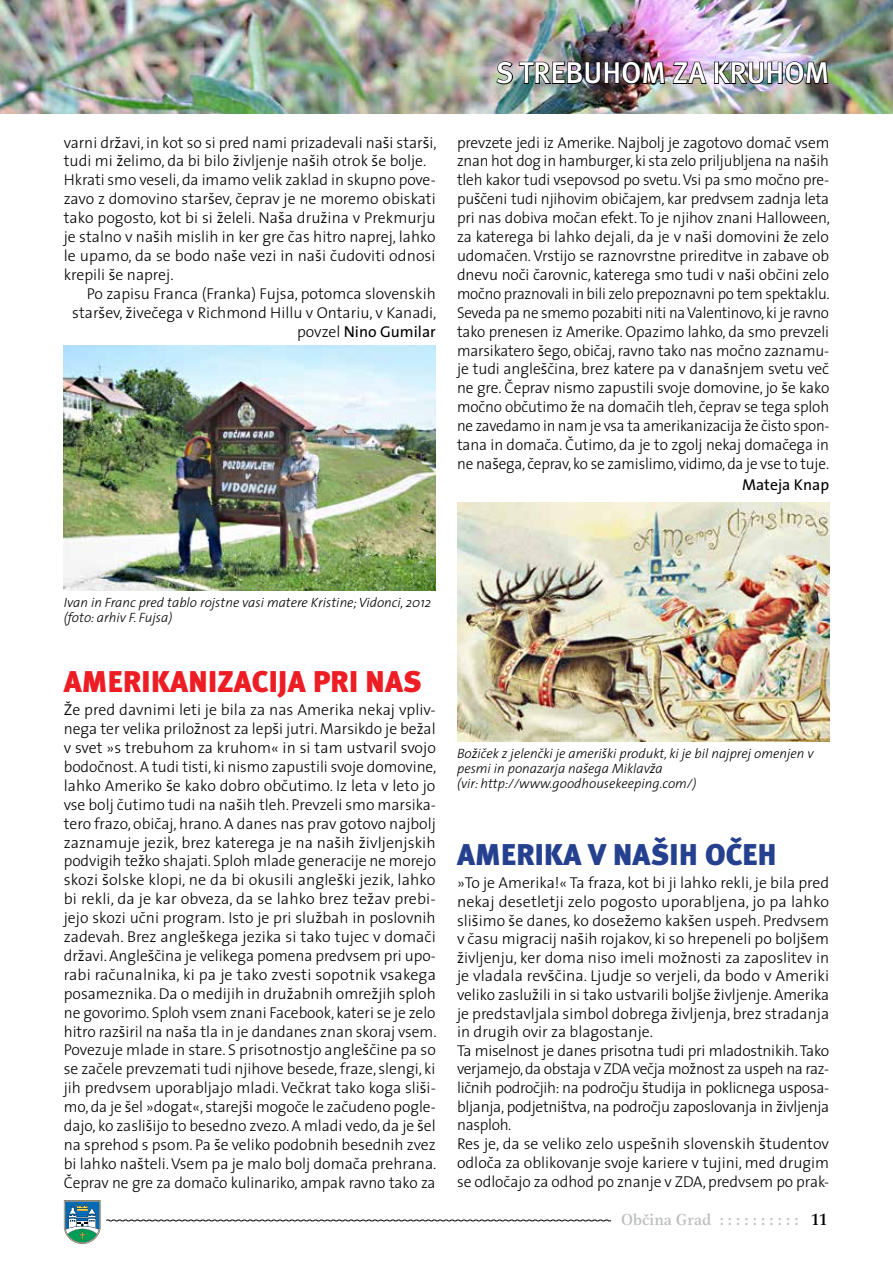
<style>
.page{position:relative;width:893px;height:1263px;background:#fff}
.page>*{position:absolute;margin:0;border:0;box-sizing:border-box;transform-origin:0 0}
.t1{font:30px "Meta Black CELF";letter-spacing:.01em;color:#ed1d24}
.t2{font:30px "Meta Black CELF";letter-spacing:.01em;color:#25408f}
.t3{font:30px "Meta Medium CE";color:#fff}
.t4{font:500 16.5px "Gamma Itc TEE";color:#bcbec0}
.t5{font:300 15.75px/18.9px "The Sans OT";color:#000;text-align:justify}
.t6{font:15.75px "The Sans OT";color:#000}
.t7{font:italic 300 13.5px/15px "The Sans OT";color:#000}
.s1{font-weight:400}
.s2{color:#000}
</style>
<div class="page">
<svg style="left:64px;top:1200px;width:547px;height:44px"></svg>
<img style="left:0;top:0;width:893px;height:114px">
<img style="left:64px;top:345px;width:372px;height:245px">
<img style="left:457px;top:502px;width:372px;height:239px">
<img style="left:495px;top:54px;width:334px;height:31px">
<h1 class="t3" style="left:496px;top:54px;width:335px">S TREBUHOM ZA KRUHOM</h1>
<p class="t5" style="left:64px;top:132px;width:374px;text-align:left">varni državi, in kot so si pred nami prizadevali naši starši, tudi mi želimo, da bi bilo življenje naših otrok še bolje.<br>Hkrati smo veseli, da imamo velik zaklad in skupno pove&shy;zavo z domovino staršev, čeprav je ne moremo obiskati tako pogosto, kot bi si želeli. Naša družina v Prekmurju je stalno v naših mislih in ker gre čas hitro naprej, lahko le upamo, da se bodo naše vezi in naši čudoviti odnosi krepili še naprej.</p>
<p class="t5" style="left:72px;top:283px;width:366px;text-align:right">Po zapisu Franca (Franka) Fujsa, potomca slovenskih staršev, živečega v Richmond Hillu v Ontariu, v Kanadi, povzel <span class="s1">Nino Gumilar</span></p>
<p class="t5" style="left:457px;top:132px;width:374px">prevzete jedi iz Amerike. Najbolj je zagotovo domač vsem znan hot dog in hamburger, ki sta zelo priljubljena na naših tleh kakor tudi vsepovsod po svetu. Vsi pa smo močno pre&shy;puščeni tudi njihovim običajem, kar predvsem zadnja leta pri nas dobiva močan efekt. To je njihov znani Halloween, za katerega bi lahko dejali, da je v naši domovini že zelo udomačen. Vrstijo se raznovrstne prireditve in zabave ob dnevu noči čarovnic, katerega smo tudi v naši občini zelo močno praznovali in bili zelo prepoznavni po tem spektaklu.<br>Seveda pa ne smemo pozabiti niti na Valentinovo, ki je ravno tako prenesen iz Amerike. Opazimo lahko, da smo prevzeli marsikatero šego, običaj, ravno tako nas močno zaznamu&shy;je tudi angleščina, brez katere pa v današnjem svetu več ne gre. Čeprav nismo zapustili svoje domovine, jo še kako močno občutimo že na domačih tleh, čeprav se tega sploh ne zavedamo in nam je vsa ta amerikanizacija že čisto spon&shy;tana in domača. Čutimo, da je to zgolj nekaj domačega in ne našega, čeprav, ko se zamislimo, vidimo, da je vse to tuje.</p>
<p class="t6" style="left:742px;top:471px;width:88px">Mateja Knap</p>
<p class="t7" style="left:64px;top:594px;width:369px">Ivan in Franc pred tablo rojstne vasi matere Kristine; Vidonci, 2012 (foto: arhiv F. Fujsa)</p>
<h1 class="t1" style="left:64px;top:663px;width:360px">AMERIKANIZACIJA PRI NAS</h1>
<p class="t5" style="left:64px;top:700px;width:374px">Že pred davnimi leti je bila za nas Amerika nekaj vpliv&shy;nega ter velika priložnost za lepši jutri. Marsikdo je bežal v svet »s trebuhom za kruhom« in si tam ustvaril svojo bodočnost. A tudi tisti, ki nismo zapustili svoje domovine, lahko Ameriko še kako dobro občutimo. Iz leta v leto jo vse bolj čutimo tudi na naših tleh. Prevzeli smo marsika&shy;tero frazo, običaj, hrano. A danes nas prav gotovo najbolj zaznamuje jezik, brez katerega je na naših življenjskih podvigih težko shajati. Sploh mlade generacije ne morejo skozi šolske klopi, ne da bi okusili angleški jezik, lahko bi rekli, da je kar obveza, da se lahko brez težav prebi&shy;jejo skozi učni program. Isto je pri službah in poslovnih zadevah. Brez angleškega jezika si tako tujec v domači državi. Angleščina je velikega pomena predvsem pri upo&shy;rabi računalnika, ki pa je tako zvesti sopotnik vsakega posameznika. Da o medijih in družabnih omrežjih sploh ne govorimo. Sploh vsem znani Facebook, kateri se je zelo hitro razširil na naša tla in je dandanes znan skoraj vsem.<br>Povezuje mlade in stare. S prisotnostjo angleščine pa so se začele prevzemati tudi njihove besede, fraze, slengi, ki jih predvsem uporabljajo mladi. Večkrat tako koga sliši&shy;mo, da je šel »dogat«, starejši mogoče le začudeno pogle&shy;dajo, ko zaslišijo to besedno zvezo. A mladi vedo, da je šel na sprehod s psom. Pa še veliko podobnih besednih zvez bi lahko našteli. Vsem pa je malo bolj domača prehrana.<br>Čeprav ne gre za domačo kulinariko, ampak ravno tako za</p>
<p class="t7" style="left:457px;top:745px;width:358px">Božiček z jelenčki je ameriški produkt, ki je bil najprej omenjen v pesmi in ponazarja našega Miklavža<br>(vir: http://www.goodhousekeeping.com/)</p>
<h1 class="t2" style="left:457px;top:836px;width:321px">AMERIKA V NAŠIH OČEH</h1>
<p class="t5" style="left:457px;top:873px;width:374px;text-align:left">»To je Amerika!« Ta fraza, kot bi ji lahko rekli, je bila pred nekaj desetletji zelo pogosto uporabljena, jo pa lahko slišimo še danes, ko dosežemo kakšen uspeh. Predvsem v času migracij naših rojakov, ki so hrepeneli po boljšem življenju, ker doma niso imeli možnosti za zaposlitev in je vladala revščina. Ljudje so verjeli, da bodo v Ameriki veliko zaslužili in si tako ustvarili boljše življenje. Amerika je predstavljala simbol dobrega življenja, brez stradanja in drugih ovir za blagostanje.<br>Ta miselnost je danes prisotna tudi pri mladostnikih. Tako verjamejo, da obstaja v ZDA večja možnost za uspeh na raz&shy;ličnih področjih: na področju študija in poklicnega usposa&shy;bljanja, podjetništva, na področju zaposlovanja in življenja nasploh.<br>Res je, da se veliko zelo uspešnih slovenskih študentov odloča za oblikovanje svoje kariere v tujini, med drugim se odločajo za odhod po znanje v ZDA, predvsem po prak-</p>
<p class="t4" style="left:621px;top:1209px;width:208px">Občina Grad : : : : : : : : : : <span class="s2">11</span></p>
</div>
